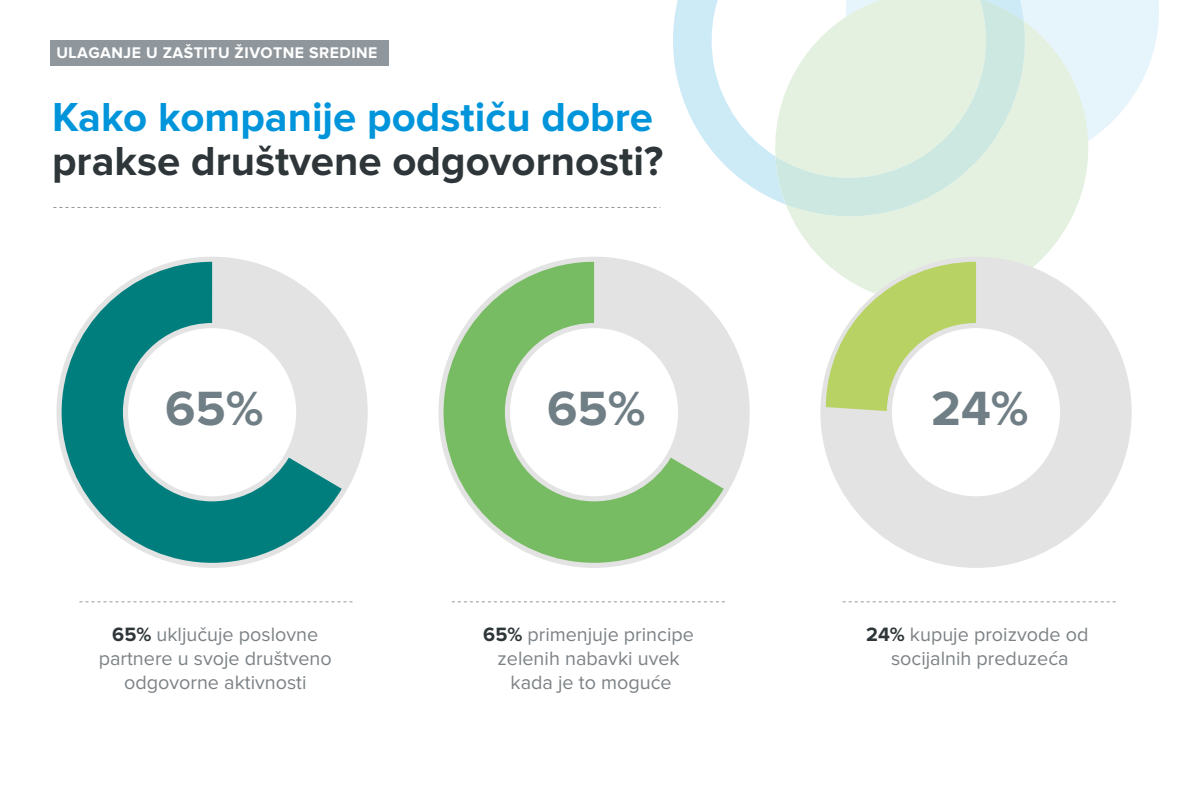
<style>
.page{position:relative;width:1200px;height:800px;background:#fff}
.page>*{position:absolute;margin:0;border:0;box-sizing:border-box;transform-origin:0 0}
.t1{font:700 49.8px "Proxima Nova";color:#707e85}
.t2{font:700 42px "Proxima Nova";color:#2e3639}
.t3{font:700 42px "Proxima Nova";color:#0095db}
.t4{font:20px/24px "Proxima Nova";color:#7c8286;text-align:center}
.t5{font:700 16px "Proxima Nova";letter-spacing:.03em;color:#fff}
.s1{font-weight:700;color:#2e3639}
</style>
<div class="page">
<svg style="left:1034px;top:0;width:125px;height:130px;fill:#e6f4fc"></svg>
<svg style="left:793px;top:21px;width:309px;height:236px;background:#e8f3e8"></svg>
<svg style="left:673px;top:0;width:102px;height:200px"></svg>
<svg style="left:775px;top:0;width:259px;height:220px;background:#e0efe3"></svg>
<div style="left:50px;top:40px;width:338px;height:26px;background:#90979c"></div>
<svg style="left:53px;top:207px;width:607px;height:1px"></svg>
<svg style="left:438px;top:257px;width:312px;height:311px"></svg>
<svg style="left:444px;top:262px;width:280px;height:301px"></svg>
<svg style="left:57px;top:257px;width:311px;height:311px"></svg>
<svg style="left:62px;top:262px;width:280px;height:301px"></svg>
<svg style="left:820px;top:257px;width:312px;height:311px;fill:#e3e3e3"></svg>
<svg style="left:826px;top:262px;width:150px;height:149px"></svg>
<svg style="left:79px;top:602px;width:274px;height:1px"></svg>
<svg style="left:452px;top:602px;width:273px;height:1px"></svg>
<svg style="left:843px;top:602px;width:273px;height:1px"></svg>
<p class="t5" style="left:56px;top:46px;width:323px">ULAGANJE U ZAŠTITU ŽIVOTNE SREDINE</p>
<h2 class="t3" style="left:52px;top:98px;width:603px">Kako kompanije podstiču dobre</h2>
<h2 class="t2" style="left:52px;top:142px;width:613px">prakse društvene odgovornosti?</h2>
<h1 class="t1" style="left:165px;top:385px;width:100px">65%</h1>
<h1 class="t1" style="left:547px;top:385px;width:100px">65%</h1>
<h1 class="t1" style="left:931px;top:385px;width:99px">24%</h1>
<p class="t4" style="left:99px;top:623px;width:234px"><span class="s1">65%</span> uključuje poslovne partnere u svoje društveno odgovorne aktivnosti</p>
<p class="t4" style="left:866px;top:623px;width:224px"><span class="s1">24%</span> kupuje proizvode od socijalnih preduzeća</p>
<p class="t4" style="left:483px;top:623px;width:212px"><span class="s1">65%</span> primenjuje principe zelenih nabavki uvek kada je to moguće</p>
</div>
